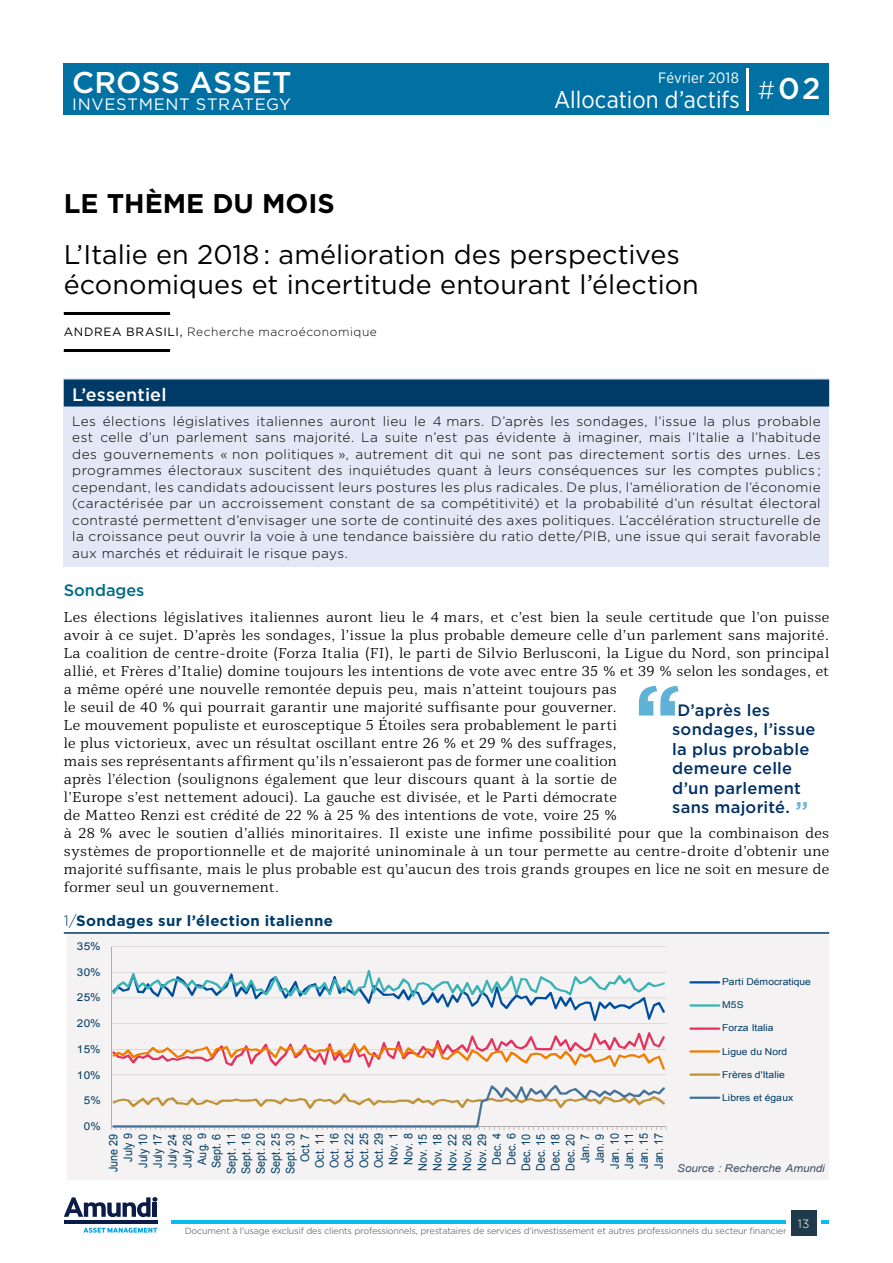
<style>
.page{position:relative;width:893px;height:1263px;background:#fff}
.page>*{position:absolute;margin:0;border:0;box-sizing:border-box;transform-origin:0 0}
.t1{font:500 30px "Gotham";letter-spacing:.005em;color:#fff}
._2017_titre_article{font:27px/30px "Gotham";color:#000}
._2017_Section_tout_c{font:700 27px "Gotham";color:#000}
.t2{font:24px "Gotham Narrow";letter-spacing:.005em;color:#fff}
.t3{font:500 18px "Gotham";letter-spacing:.01em;color:#fff}
._2017_Accroche_Excer{font:500 16.5px/19.5px "Gotham";letter-spacing:.015em;color:#003063}
.t4{font:16.5px "Gotham";letter-spacing:.035em;color:#fff}
._2017_VA_Titre_parag{font:500 16.5px "Gotham";color:#006b86}
._2017_Titre_des_grap{font:700 15px "Gotham";letter-spacing:.02em;color:#003b68}
.t5{font:15px "Gotham Narrow";letter-spacing:.01em;color:#fff}
._2017_VA_TXT_article{font:300 14.25px/18px "Mediator Serif";letter-spacing:.015em;color:#000}
.t6{font:300 13.5px/16.5px "Gotham";letter-spacing:.025em;color:#000;text-align:justify}
.t7{font:300 12px "Gotham";letter-spacing:.05em;color:#000}
.t8{font:300 12px "Gotham";color:#fff}
.t9{font:11.7px/14.7px "Arial";letter-spacing:.015em;color:#003c64;text-align:right;scale:.91 1}
.t10{font:10.8px "Arial";letter-spacing:.02em;color:#003c64;scale:1.09 1}
.t11{font:italic 10.8px "Arial";letter-spacing:-.01em;color:#44546a;scale:1.09 1}
.t12{font:9.45px "Arial";letter-spacing:-.005em;color:#003c64;scale:1.09 1}
.t13{font:9px "Gotham";letter-spacing:-.02em;color:#777a7b}
.s1{font-weight:300;font-size:25.5px}
.s2{font-weight:400}
.s3{font-size:27px;color:#6fb6dd}
.s4{font-weight:300}
</style>
<div class="page">
<hr style="left:171px;top:1220px;width:658px;height:4px;background:#0bbbef">
<div style="left:787px;top:1206px;width:34px;height:34px;background:#fff"></div>
<div style="left:791px;top:1210px;width:25px;height:25px;background:#203a4c"></div>
<svg style="left:64px;top:1197px;width:93px;height:20px"></svg>
<hr style="left:153px;top:1202px;width:4px;height:15px;background:#0c1c49">
<hr style="left:64px;top:1220px;width:93px;height:4px;background:#0c1c49">
<svg style="left:83px;top:1227px;width:74px;height:6px"></svg>
<div style="left:64px;top:64px;width:765px;height:51px;background:#0071a2"></div>
<hr style="left:746px;top:69px;width:2px;height:42px;background:#fff">
<hr style="left:64px;top:312px;width:106px;height:3px;background:#000">
<hr style="left:64px;top:349px;width:106px;height:3px;background:#000">
<div style="left:64px;top:378px;width:765px;height:188px;background:#e4e7f5"></div>
<div style="left:64px;top:379px;width:765px;height:27px;background:#003b68"></div>
<svg style="left:639px;top:686px;width:40px;height:29px"></svg>
<div style="left:68px;top:933px;width:761px;height:247px;background:#f4f2f2"></div>
<hr style="left:111px;top:1075px;width:555px;height:1px;background:#afabab">
<hr style="left:111px;top:1049px;width:555px;height:1px;background:#afabab">
<hr style="left:111px;top:1023px;width:555px;height:1px;background:#afabab">
<hr style="left:111px;top:998px;width:555px;height:1px;background:#afabab">
<hr style="left:111px;top:972px;width:555px;height:1px;background:#afabab">
<hr style="left:111px;top:946px;width:555px;height:1px;background:#afabab">
<hr style="left:111px;top:947px;width:1px;height:179px;background:#afabab">
<svg style="left:112px;top:970px;width:553px;height:51px"></svg>
<svg style="left:112px;top:1032px;width:553px;height:38px"></svg>
<svg style="left:111px;top:1085px;width:555px;height:45px"></svg>
<hr style="left:689px;top:981px;width:31px;height:2px;background:#004f9f">
<hr style="left:689px;top:1004px;width:31px;height:3px;background:#39b2b6">
<hr style="left:689px;top:1027px;width:31px;height:3px;background:#e6325e">
<hr style="left:689px;top:1050px;width:31px;height:2px;background:#f07d00">
<hr style="left:689px;top:1073px;width:31px;height:3px;background:#c19135">
<hr style="left:689px;top:1096px;width:31px;height:3px;background:#457296">
<hr style="left:64px;top:932px;width:765px;height:2px;background:#003b68">
<p class="t1" style="left:72px;top:63px;width:221px">CROSS ASSET</p>
<p class="t4" style="left:72px;top:93px;width:220px">INVESTMENT STRATEGY</p>
<p class="t5" style="left:658px;top:68px;width:82px">Février 2018</p>
<p class="t2" style="left:554px;top:85px;width:187px">Allocation d’actifs</p>
<p class="t1" style="left:757px;top:69px;width:65px"><span class="s1">#</span>02</p>
<p class="_2017_Section_tout_c" style="left:64px;top:185px;width:272px">LE THÈME DU MOIS</p>
<p class="_2017_titre_article" style="left:64px;top:239px;width:636px">L’Italie en 2018 : amélioration des perspectives économiques et incertitude entourant l’élection</p>
<p class="t7" style="left:64px;top:324px;width:315px"><span class="s2">ANDREA BRASILI,</span> Recherche macroéconomique</p>
<p class="t3" style="left:72px;top:383px;width:96px">L’essentiel</p>
<p class="t6" style="left:72px;top:412px;width:750px">Les élections législatives italiennes auront lieu le 4 mars. D’après les sondages, l’issue la plus probable est celle d’un parlement sans majorité. La suite n’est pas évidente à imaginer, mais l’Italie a l’habitude des gouvernements « non politiques », autrement dit qui ne sont pas directement sortis des urnes. Les programmes électoraux suscitent des inquiétudes quant à leurs conséquences sur les comptes publics ; cependant, les candidats adoucissent leurs postures les plus radicales. De plus, l’amélioration de l’économie (caractérisée par un accroissement constant de sa compétitivité) et la probabilité d’un résultat électoral contrasté permettent d’envisager une sorte de continuité des axes politiques. L’accélération structurelle de la croissance peut ouvrir la voie à une tendance baissière du ratio dette/PIB, une issue qui serait favorable aux marchés et réduirait le risque pays.</p>
<p class="_2017_VA_Titre_parag" style="left:64px;top:579px;width:82px">Sondages</p>
<p class="_2017_VA_TXT_article" style="left:64px;top:608px;width:767px">Les élections législatives italiennes auront lieu le 4 mars, et c’est bien la seule certitude que l’on puisse avoir à ce sujet. D’après les sondages, l’issue la plus probable demeure celle d’un parlement sans majorité.<br>La coalition de centre-droite (Forza Italia (FI), le parti de Silvio Berlusconi, la Ligue du Nord, son principal allié, et Frères d’Italie) domine toujours les intentions de vote avec entre 35 % et 39 % selon les sondages, et a même opéré une nouvelle remontée depuis peu, mais n’atteint toujours pas<br>le seuil de 40 % qui pourrait garantir une majorité suffisante pour gouverner.<br>Le mouvement populiste et eurosceptique 5 Étoiles sera probablement le parti<br>le plus victorieux, avec un résultat oscillant entre 26 % et 29 % des suffrages,<br>mais ses représentants affirment qu’ils n’essaieront pas de former une coalition<br>après l’élection (soulignons également que leur discours quant à la sortie de<br>l’Europe s’est nettement adouci). La gauche est divisée, et le Parti démocrate<br>de Matteo Renzi est crédité de 22 % à 25 % des intentions de vote, voire 25 %<br>à 28 % avec le soutien d’alliés minoritaires. Il existe une infime possibilité pour que la combinaison des systèmes de proportionnelle et de majorité uninominale à un tour permette au centre-droite d’obtenir une majorité suffisante, mais le plus probable est qu’aucun des trois grands groupes en lice ne soit en mesure de former seul un gouvernement.</p>
<p class="_2017_Accroche_Excer" style="left:672px;top:700px;width:145px;text-indent:5px">D’après les sondages, l’issue la plus probable demeure celle d’un parlement sans majorité. <span class="s3">”</span></p>
<p class="_2017_Titre_des_grap" style="left:64px;top:910px;width:271px"><span class="s4">1/</span>Sondages sur l’élection italienne</p>
<p class="t10" style="left:77px;top:939px;width:23px">35%</p>
<p class="t10" style="left:77px;top:965px;width:23px">30%</p>
<p class="t10" style="left:77px;top:990px;width:23px">25%</p>
<p class="t10" style="left:77px;top:1016px;width:23px">20%</p>
<p class="t10" style="left:77px;top:1042px;width:23px">15%</p>
<p class="t10" style="left:77px;top:1068px;width:23px">10%</p>
<p class="t10" style="left:84px;top:1093px;width:17px">5%</p>
<p class="t10" style="left:84px;top:1119px;width:17px">0%</p>
<p class="t9" style="left:106px;top:1174px;width:46px;rotate:-90deg">June 29<br>July 9<br>July 10<br>July 17<br>July 24<br>July 26<br>Aug. 9<br>Sept. 6<br>Sept. 11<br>Sept. 16<br>Sept. 20<br>Sept. 25<br>Sept. 30<br>Oct. 7<br>Oct. 11<br>Oct. 16<br>Oct. 22<br>Oct. 25<br>Oct. 29<br>Nov. 1<br>Nov. 8<br>Nov. 15<br>Nov. 18<br>Nov. 22<br>Nov. 26<br>Nov. 29<br>Dec. 4<br>Dec. 6<br>Dec. 10<br>Dec. 15<br>Dec. 18<br>Dec. 20<br>Jan. 7<br>Jan. 9<br>Jan. 10<br>Jan. 11<br>Jan. 15<br>Jan. 17</p>
<p class="t12" style="left:722px;top:975px;width:83px">Parti Démocratique</p>
<p class="t12" style="left:722px;top:999px;width:21px">M5S</p>
<p class="t12" style="left:722px;top:1022px;width:49px">Forza Italia</p>
<p class="t12" style="left:722px;top:1045px;width:61px">Ligue du Nord</p>
<p class="t12" style="left:722px;top:1068px;width:59px">Frères d'Italie</p>
<p class="t12" style="left:722px;top:1091px;width:67px">Libres et égaux</p>
<p class="t11" style="left:677px;top:1161px;width:137px">Source : Recherche Amundi</p>
<p class="t13" style="left:185px;top:1225px;width:603px">Document à l’usage exclusif des clients professionnels, prestataires de services d’investissement et autres professionnels du secteur financier</p>
<p class="t8" style="left:798px;top:1216px;width:13px">13</p>
</div>
